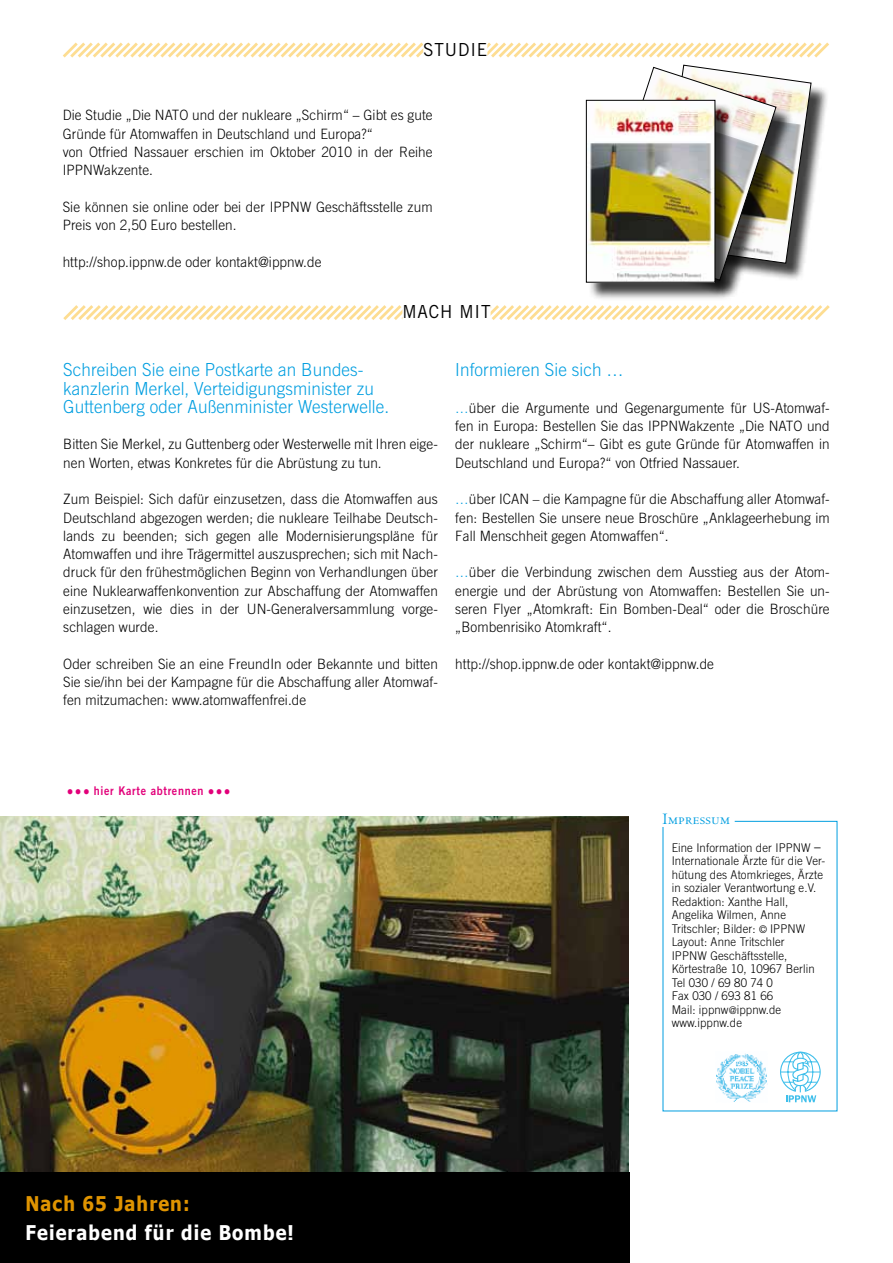
<style>
.page{position:relative;width:893px;height:1263px;background:#fff}
.page>*{position:absolute;margin:0;border:0;box-sizing:border-box;transform-origin:0 0}
.t1{font:700 20.25px "Tahoma";letter-spacing:.06em;color:#fff;scale:.9 1}
.t2{font:700 20.25px "Tahoma";letter-spacing:.06em;color:#e09400;scale:.9 1}
.t3{font:300 18px/18.3px "Trade Gothic LT Std";letter-spacing:.005em;color:#009ee0;scale:.95 1}
.t4{font:18px "Trade Gothic LT Std";letter-spacing:.05em;color:#000;scale:.95 1}
.t5{font:16.5px "Centaur MT Std";letter-spacing:.025em;color:#009ee0}
.t6{font:300 14.25px/18.3px "Trade Gothic LT Std";letter-spacing:.005em;color:#000;text-align:justify;scale:.95 1}
.t7{font:300 12px/13.5px "Trade Gothic LT Std";letter-spacing:.01em;color:#000;scale:.95 1}
.t8{font:12px "Trade Gothic LT Std Bd 2";letter-spacing:.06em;color:#e2007a;scale:.9 1}
.s1{font-weight:400}
.s2{color:#009ee0}
.s3{font-family:"Tahoma";font-weight:400}
.s4{font-size:10.5px}
</style>
<div class="page">
<img style="left:0;top:816px;width:629px;height:356px">
<svg style="left:63px;top:305px;width:767px;height:15px"></svg>
<div style="left:402px;top:302px;width:89px;height:20px;background:#fff"></div>
<svg style="left:63px;top:42px;width:766px;height:239px"></svg>
<div style="left:588px;top:102px;width:146px;height:199px;background:#000;opacity:.75"></div>
<img style="left:588px;top:102px;width:125px;height:178px">
<div style="left:586px;top:100px;width:129px;height:182px;border:1px solid #000"></div>
<div style="left:0;top:1172px;width:629px;height:91px;background:#000"></div>
<img style="left:716px;top:1053px;width:51px;height:49px">
<svg style="left:780px;top:1051px;width:41px;height:51px"></svg>
<p class="t4" style="left:423px;top:38px;width:69px">STUDIE</p>
<p class="t6" style="left:63px;top:106px;width:391px;text-align:left">Die Studie „Die NATO und der nukleare „Schirm“ <span class="s1">–</span> Gibt es gute Gründe für Atomwaffen in Deutschland und Europa?“<br>von Otfried Nassauer erschien im Oktober 2010 in der Reihe IPPNWakzente.</p>
<p class="t6" style="left:63px;top:197px;width:391px">Sie können sie online oder bei der IPPNW Geschäftsstelle zum<br>Preis von 2,50 Euro bestellen.</p>
<p class="t6" style="left:63px;top:252px;width:274px">http://shop.ippnw.de oder kontakt@ippnw.de</p>
<p class="t4" style="left:402px;top:301px;width:94px">MACH MIT</p>
<p class="t3" style="left:63px;top:361px;width:345px">Schreiben Sie eine Postkarte an Bundes&shy;kanzlerin Merkel, Verteidigungsminister zu<br>Guttenberg oder Außenminister Westerwelle.</p>
<p class="t6" style="left:63px;top:435px;width:396px">Bitten Sie Merkel, zu Guttenberg oder Westerwelle mit Ihren eige&shy;nen Worten, etwas Konkretes für die Abrüstung zu tun.</p>
<p class="t6" style="left:63px;top:490px;width:396px">Zum Beispiel: Sich dafür einzusetzen, dass die Atomwaffen aus Deutschland abgezogen werden; die nukleare Teilhabe Deutsch&shy;lands zu beenden; sich gegen alle Modernisierungspläne für Atomwaffen und ihre Trägermittel auszusprechen; sich mit Nach&shy;druck für den frühestmöglichen Beginn von Verhandlungen über eine Nuklearwaffenkonvention zur Abschaffung der Atomwaffen einzusetzen, wie dies in der UN-Generalversammlung vorge&shy;schlagen wurde.</p>
<p class="t6" style="left:63px;top:654px;width:396px">Oder schreiben Sie an eine FreundIn oder Bekannte und bitten Sie sie/ihn bei der Kampagne für die Abschaffung aller Atomwaf&shy;fen mitzumachen: www.atomwaffenfrei.de</p>
<p class="t3" style="left:455px;top:361px;width:179px">Informieren Sie sich …</p>
<p class="t6" style="left:455px;top:398px;width:396px"><span class="s2">…</span>über die Argumente und Gegenargumente für US-Atomwaf&shy;fen in Europa: Bestellen Sie das IPPNWakzente „Die NATO und der nukleare „Schirm“<span class="s1">–</span> Gibt es gute Gründe für Atomwaffen in Deutschland und Europa?“ von Otfried Nassauer.</p>
<p class="t6" style="left:455px;top:490px;width:396px"><span class="s2">…</span>über ICAN – die Kampagne für die Abschaffung aller Atomwaf&shy;fen: Bestellen Sie unsere neue Broschüre „Anklageerhebung im Fall Menschheit gegen Atomwaffen“.</p>
<p class="t6" style="left:455px;top:563px;width:396px"><span class="s2">…</span>über die Verbindung zwischen dem Ausstieg aus der Atom&shy;energie und der Abrüstung von Atomwaffen: Bestellen Sie un&shy;seren Flyer „Atomkraft: Ein Bomben-Deal“ oder die Broschüre „Bombenrisiko Atomkraft“.</p>
<p class="t6" style="left:455px;top:654px;width:274px">http://shop.ippnw.de oder kontakt@ippnw.de</p>
<p class="t8" style="left:67px;top:783px;width:182px">● ● ● hier Karte abtrennen ● ● ●</p>
<p class="t5" style="left:663px;top:810px;width:69px">Impressum</p>
<p class="t7" style="left:672px;top:841px;width:163px">Eine Information der IPPNW <span class="s3">̶<br></span>Internationale Ärzte für die Ver&shy;hütung des Atomkrieges, Ärzte in sozialer Verantwortung e.V.<br>Redaktion: Xanthe Hall,<br>Angelika Wilmen, Anne<br>Tritschler; Bilder: <span class="s4">©</span> IPPNW<br>Layout: Anne Tritschler<br>IPPNW Geschäftsstelle,<br>Körtestraße 10, 10967 Berlin<br>Tel 030 / 69 80 74 0<br>Fax 030 / 693 81 66<br>Mail: ippnw<span class="s4">@</span>ippnw.de www.ippnw.de</p>
<h1 class="t2" style="left:26px;top:1189px;width:184px">Nach 65 Jahren:</h1>
<h1 class="t1" style="left:26px;top:1219px;width:300px">Feierabend für die Bombe!</h1>
</div>
